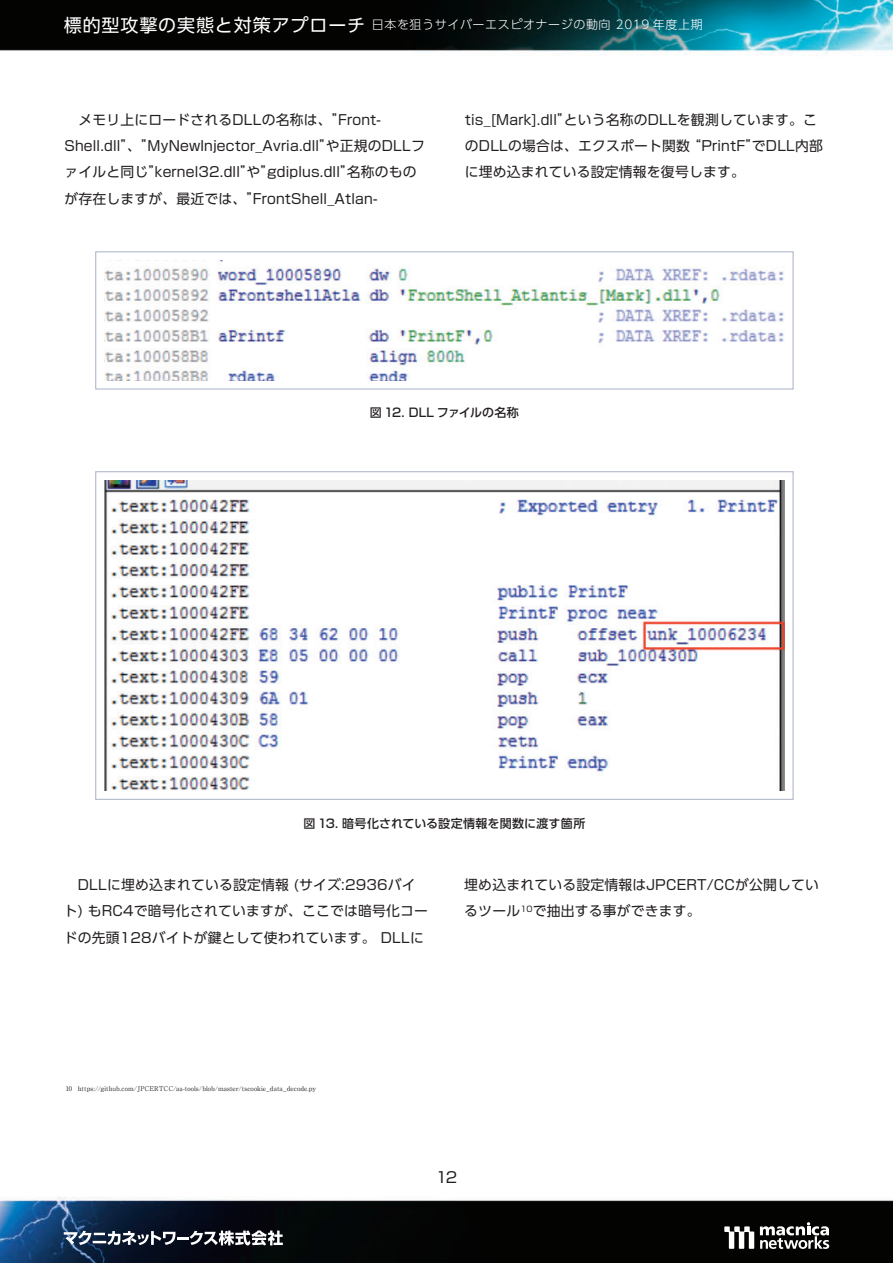
<style>
.page{position:relative;width:893px;height:1263px;background:#fff}
.page>*{position:absolute;margin:0;border:0;box-sizing:border-box;transform-origin:0 0}
.t1{font:15px "Shin Go Pro";color:#231f20}
.t2{font:13.8px/26.2px "UD Shin Go Pro";letter-spacing:.015em;color:#231f20}
.t3{font:13.8px/26.2px "Shin Go Pro";letter-spacing:.015em;color:#231f20}
.t4{font:300 12px "UD Shin Go Pro";letter-spacing:.05em;color:#fff}
.t5{font:500 12px "UD Shin Go Pro";letter-spacing:.02em;color:#231f20}
.t6{font:500 12px "UD Shin Go Pro";letter-spacing:-.02em;color:#231f20}
.t7{font:6.6px "Ryumin Pro";letter-spacing:.01em;color:#231f20}
.s1{font-weight:400;font-size:18px}
.s2{font-family:"Shin Go Pro"}
.s3{font-family:"UD Shin Go Pro"}
</style>
<div class="page">
<img style="left:0;top:0;width:893px;height:1263px">
<svg style="left:724px;top:1226px;width:30px;height:23px"></svg>
<svg style="left:760px;top:1222px;width:69px;height:27px"></svg>
<svg style="left:64px;top:1230px;width:219px;height:15px"></svg>
<div style="left:95px;top:251px;width:699px;height:139px;background:#fff;border:1px solid #b2b9cb"></div>
<img style="left:104px;top:260px;width:680px;height:120px">
<div style="left:95px;top:471px;width:699px;height:329px;background:#fff;border:1px solid #b2b9cb"></div>
<img style="left:104px;top:480px;width:681px;height:311px">
<p class="t4" style="left:64px;top:15px;width:640px"><span class="s1">標的型攻撃の実態と対策アプローチ</span>日本を狙うサイバーエスピオナージの動向 2019 年度上期</p>
<p class="t2" style="left:64px;top:106px;width:318px">　メモリ上にロードされる<span class="s2">DLL</span>の名称は<span class="s2">、”Front-</span></p>
<p class="t3" style="left:64px;top:131px;width:362px">Shell.dll”、”MyNewInjector_Avria.dll”<span class="s3">や正規の</span>DLL<span class="s3">ファイルと同じ</span>”kernel32.dll”<span class="s3">や</span>”gdiplus.dll”<span class="s3">名称のものが存在しますが</span>、<span class="s3">最近では</span>、”FrontShell_Atlan-</p>
<p class="t3" style="left:465px;top:105px;width:353px">tis_[Mark].dll”<span class="s3">という名称の</span>DLL<span class="s3">を観測しています</span>。<span class="s3">こ</span></p>
<p class="t2" style="left:465px;top:132px;width:360px">の<span class="s2">DLL</span>の場合は<span class="s2">、</span>エクスポート関数 <span class="s2">“PrintF”</span>で<span class="s2">DLL</span>内部に埋め込まれている設定情報を復号します<span class="s2">。</span></p>
<p class="t6" style="left:370px;top:403px;width:151px">図 <span class="s2">12. DLL</span> ファイルの名称</p>
<p class="t5" style="left:303px;top:814px;width:283px">図 <span class="s2">13.</span> 暗号化されている設定情報を関数に渡す箇所</p>
<p class="t2" style="left:64px;top:871px;width:366px;text-align:center"><span class="s2">DLL</span>に埋め込まれている設定情報 <span class="s2">(</span>サイズ<span class="s2">:2936</span>バイ<br>ト<span class="s2">)</span> も<span class="s2">RC4</span>で暗号化されていますが<span class="s2">、</span>ここでは暗号化コードの先頭<span class="s2">128</span>バイトが鍵として使われています<span class="s2">。 DLL</span>に</p>
<p class="t2" style="left:464px;top:871px;width:356px">埋め込まれている設定情報は<span class="s2">JPCERT/CC</span>が公開しているツール<sup>10</sup>で抽出する事ができます<span class="s2">。</span></p>
<p class="t7" style="left:66px;top:1083px;width:252px">10 https://github.com/JPCERTCC/aa-tools/blob/master/tscookie_data_decode.py</p>
<p class="t1" style="left:436px;top:1165px;width:23px">12</p>
</div>
